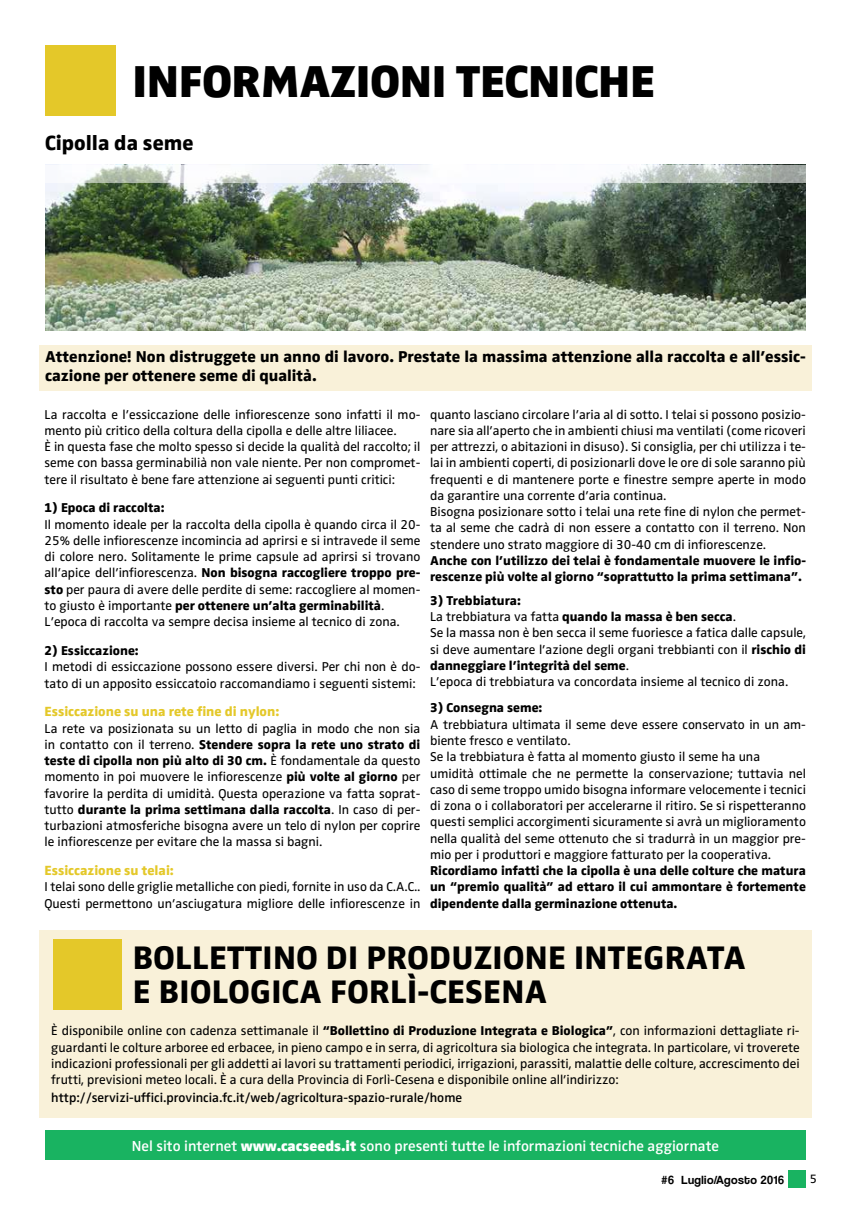
<style>
.page{position:relative;width:851px;height:1205px;background:#fff}
.page>*{position:absolute;margin:0;border:0;box-sizing:border-box;transform-origin:0 0}
.t1{font:46.25px "Zwo w 8";letter-spacing:-.005em;color:#000}
.t2{font:33.75px "Zwo w 7";letter-spacing:.01em;color:#000}
.t3{font:21.25px "Zwo w 7";color:#000}
.t4{font:16.25px/19.5px "Zwo w 7";color:#000}
.t5{font:15px "Zwo w 5";color:#fff}
.t6{font:13.75px "Zwo w 7";color:#e4c829}
.t7{font:13.25px/16.2px "Zwo w 4";color:#000}
.t8{font:13.25px/16.2px "Zwo w 7";color:#000}
.t9{font:13.25px "Zwo w 5";color:#000}
.t10{font:12.5px "Zwo w 4";color:#000}
.t11{font:12.25px "Coolvetica Rg";letter-spacing:.04em;color:#000}
.s1{font-family:"Zwo w 4"}
.s2{font-family:"Zwo w 7"}
.s3{font-family:"Zwo w 8"}
</style>
<div class="page">
<div style="left:788px;top:1170px;width:17px;height:18px;background:#19b361"></div>
<div style="left:39px;top:930px;width:772px;height:188px;background:#f9f1d9"></div>
<div style="left:39px;top:345px;width:772px;height:45px;background:#f9f1d9"></div>
<div style="left:45px;top:45px;width:71px;height:71px;background:#e4c829"></div>
<div style="left:45px;top:1131px;width:760px;height:29px;background:#19b361"></div>
<img style="left:45px;top:183px;width:760px;height:147px">
<svg style="left:83px;top:165px;width:722px;height:18px;fill:#f5f7fa"></svg>
<div style="left:53px;top:939px;width:69px;height:71px;background:#e4c829"></div>
<h1 class="t1" style="left:132px;top:54px;width:26px">INFOR</h1>
<h1 class="t1" style="left:261px;top:54px;width:118px">MAZIONI</h1>
<h1 class="t1" style="left:456px;top:54px;width:25px">TECNIC</h1>
<h1 class="t1" style="left:598px;top:54px;width:53px">HE</h1>
<h3 class="t3" style="left:45px;top:130px;width:150px">Cipolla da seme</h3>
<p class="t4" style="left:45px;top:346px;width:762px">Attenzione! Non distruggete un anno di lavoro. Prestate la massima attenzione alla raccolta e all’essic&shy;cazione per ottenere seme di qualità.</p>
<p class="t7" style="left:44px;top:406px;width:377px">La raccolta e l’essiccazione delle infiorescenze sono infatti il mo&shy;mento più critico della coltura della cipolla e delle altre liliacee.<br>È in questa fase che molto spesso si decide la qualità del raccolto; il seme con bassa germinabilià non vale niente. Per non compromet&shy;tere il risultato è bene fare attenzione ai seguenti punti critici:</p>
<p class="t8" style="left:44px;top:500px;width:121px">1) Epoca di raccolta:</p>
<p class="t7" style="left:44px;top:516px;width:377px;text-align:justify">Il momento ideale per la raccolta della cipolla è quando circa il 20- 25% delle infiorescenze incomincia ad aprirsi e si intravede il seme di colore nero. Solitamente le prime capsule ad aprirsi si trovano</p>
<p class="t8" style="left:44px;top:565px;width:377px"><span class="s1">all’apice dell’infiorescenza.</span> Non bisogna raccogliere troppo pre-</p>
<p class="t7" style="left:44px;top:581px;width:377px"><span class="s2">sto</span> per paura di avere delle perdite di seme: raccogliere al momen-</p>
<p class="t8" style="left:44px;top:597px;width:341px"><span class="s1">to giusto è importante</span> per ottenere un’alta germinabilità<span class="s1">.</span></p>
<p class="t7" style="left:44px;top:613px;width:356px">L’epoca di raccolta va sempre decisa insieme al tecnico di zona.</p>
<p class="t8" style="left:44px;top:642px;width:95px">2) Essiccazione:</p>
<p class="t7" style="left:44px;top:658px;width:377px">I metodi di essiccazione possono essere diversi. Per chi non è do&shy;tato di un apposito essiccatoio raccomandiamo i seguenti sistemi:</p>
<p class="t6" style="left:44px;top:703px;width:236px">Essiccazione su una rete fine di nylon:</p>
<p class="t7" style="left:44px;top:720px;width:377px">La rete va posizionata su un letto di paglia in modo che non sia</p>
<p class="t8" style="left:44px;top:736px;width:377px"><span class="s1">in contatto con il terreno.</span> Stendere sopra la rete uno strato di teste di cipolla non più alto di 30 cm. <span class="s1">È fondamentale da questo</span></p>
<p class="t7" style="left:44px;top:768px;width:377px">momento in poi muovere le infiorescenze <span class="s2">più volte al giorno</span> per favorire la perdita di umidità. Questa operazione va fatta soprat-</p>
<p class="t8" style="left:44px;top:801px;width:377px"><span class="s1">tutto</span> durante la prima settimana dalla raccolta<span class="s1">. In caso di per-</span></p>
<p class="t7" style="left:44px;top:817px;width:377px">turbazioni atmosferiche bisogna avere un telo di nylon per coprire le infiorescenze per evitare che la massa si bagni.</p>
<p class="t6" style="left:44px;top:862px;width:131px">Essiccazione su telai:</p>
<p class="t7" style="left:44px;top:878px;width:377px">I telai sono delle griglie metalliche con piedi, fornite in uso da C.A.C..<br>Questi permettono un’asciugatura migliore delle infiorescenze in</p>
<p class="t7" style="left:430px;top:406px;width:377px">quanto lasciano circolare l’aria al di sotto. I telai si possono posizio&shy;nare sia all’aperto che in ambienti chiusi ma ventilati (come ricoveri per attrezzi, o abitazioni in disuso). Si consiglia, per chi utilizza i te&shy;lai in ambienti coperti, di posizionarli dove le ore di sole saranno più frequenti e di mantenere porte e finestre sempre aperte in modo da garantire una corrente d’aria continua.<br>Bisogna posizionare sotto i telai una rete fine di nylon che permet&shy;ta al seme che cadrà di non essere a contatto con il terreno. Non stendere uno strato maggiore di 30-40 cm di infiorescenze.</p>
<p class="t8" style="left:430px;top:552px;width:377px">Anche con l’utilizzo dei telai è fondamentale muovere le infio&shy;rescenze più volte al giorno “soprattutto la prima settimana”.</p>
<p class="t8" style="left:430px;top:592px;width:307px">3) Trebbiatura:<br><span class="s1">La trebbiatura va fatta</span> quando la massa è ben secca<span class="s1">.</span></p>
<p class="t7" style="left:430px;top:625px;width:377px">Se la massa non è ben secca il seme fuoriesce a fatica dalle capsule, si deve aumentare l’azione degli organi trebbianti con il <span class="s2">rischio di</span></p>
<p class="t8" style="left:430px;top:657px;width:200px">danneggiare l’integrità del seme<span class="s1">.</span></p>
<p class="t7" style="left:430px;top:673px;width:359px">L’epoca di trebbiatura va concordata insieme al tecnico di zona.</p>
<p class="t8" style="left:430px;top:700px;width:114px">3) Consegna seme:</p>
<p class="t7" style="left:430px;top:716px;width:377px">A trebbiatura ultimata il seme deve essere conservato in un am&shy;biente fresco e ventilato.<br>Se la trebbiatura è fatta al momento giusto il seme ha una umidità ottimale che ne permette la conservazione; tuttavia nel caso di seme troppo umido bisogna informare velocemente i tecnici di zona o i collaboratori per accelerarne il ritiro. Se si rispetteranno questi semplici accorgimenti sicuramente si avrà un miglioramento nella qualità del seme ottenuto che si tradurrà in un maggior pre&shy;mio per i produttori e maggiore fatturato per la cooperativa.</p>
<p class="t8" style="left:430px;top:862px;width:377px;text-align:justify">Ricordiamo infatti che la cipolla è una delle colture che matura un “premio qualità” ad ettaro il cui ammontare è fortemente dipendente dalla germinazione ottenuta.</p>
<h2 class="t2" style="left:133px;top:938px;width:40px">Bollettino</h2>
<h2 class="t2" style="left:326px;top:938px;width:63px">di produ</h2>
<h2 class="t2" style="left:474px;top:938px;width:37px">zione</h2>
<h2 class="t2" style="left:574px;top:938px;width:20px">integrata</h2>
<h2 class="t2" style="left:133px;top:971px;width:45px">e biologica</h2>
<h2 class="t2" style="left:330px;top:971px;width:138px">Forlì-Cesena</h2>
<p class="t7" style="left:51px;top:1022px;width:749px;text-align:justify">È disponibile online con cadenza settimanale il <span class="s2">“Bollettino di Produzione Integrata e Biologica”</span>, con informazioni dettagliate ri&shy;guardanti le colture arboree ed erbacee, in pieno campo e in serra, di agricoltura sia biologica che integrata. In particolare, vi troverete indicazioni professionali per gli addetti ai lavori su trattamenti periodici, irrigazioni, parassiti, malattie delle colture, accrescimento dei frutti, previsioni meteo locali. È a cura della Provincia di Forlì-Cesena e disponibile online all’indirizzo:</p>
<p class="t9" style="left:51px;top:1090px;width:412px">http://servizi-uffici.provincia.fc.it/web/agricoltura-spazio-rurale/home</p>
<p class="t5" style="left:132px;top:1137px;width:588px">Nel sito internet <span class="s3">WWW.CACSEEDS.IT</span> sono presenti tutte le informazioni tecniche aggiornate</p>
<p class="t11" style="left:661px;top:1172px;width:124px">#6 Luglio/Agosto 2016</p>
<p class="t10" style="left:809px;top:1172px;width:9px">5</p>
</div>
